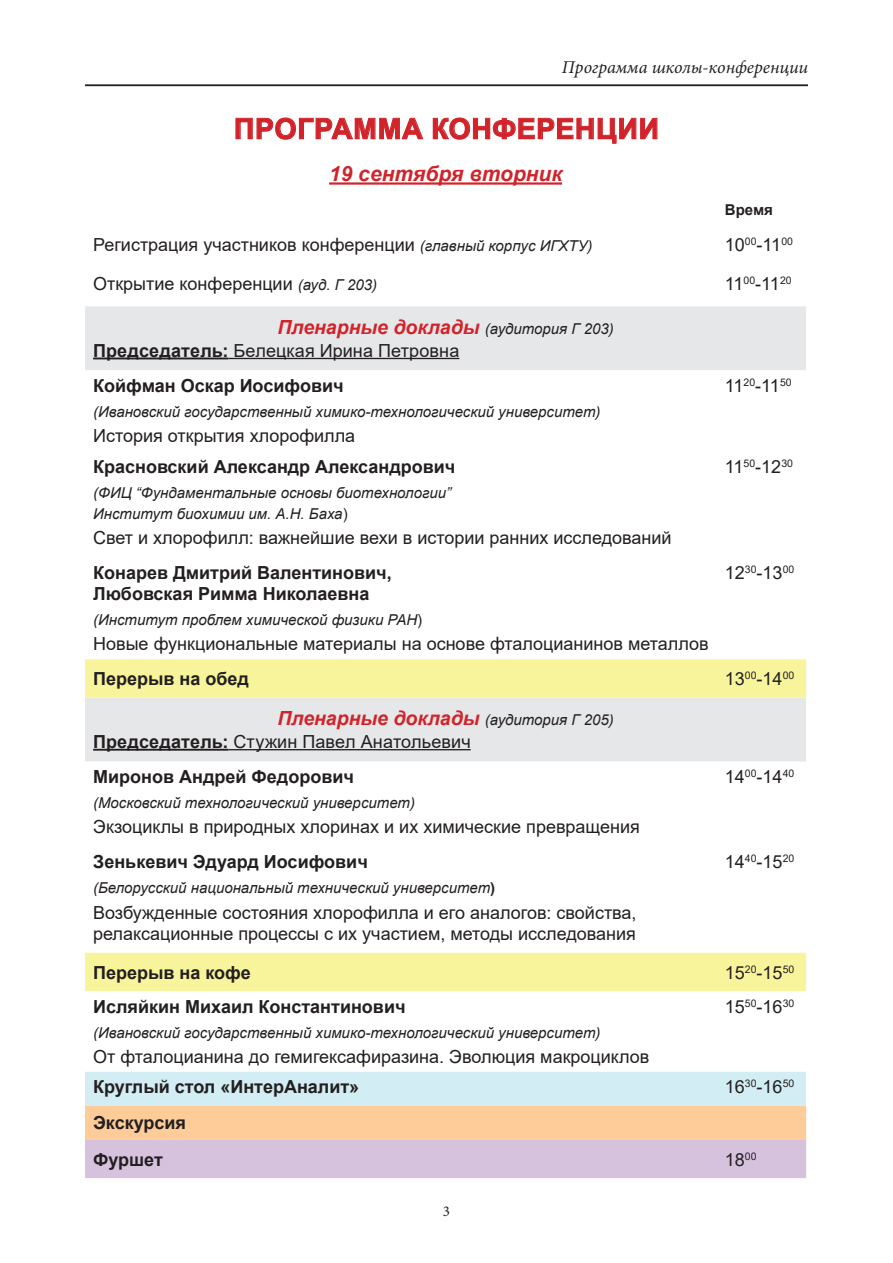
<style>
.page{position:relative;width:893px;height:1263px;background:#fff}
.page>*{position:absolute;margin:0;border:0;box-sizing:border-box;transform-origin:0 0}
.t1{font:700 28.5px "Arial";letter-spacing:.02em;color:#d1232a}
.t2{font:italic 700 21px "Arial";color:#d1232a}
.t3{font:italic 700 19.5px "Arial";color:#d1232a}
.t4{font:18px/21px "Arial";color:#231f20}
.t5{font:700 18px/35.1px "Arial";color:#231f20}
.t6{font:italic 18px "Minion Pro";color:#231f20}
.t7{font:italic 15px/21px "Arial";color:#231f20}
.t8{font:700 15px "Arial";color:#231f20}
.t9{font:15px "Minion Pro";color:#231f20}
.s1{font-style:italic;font-size:15px}
.s2{font-weight:400;font-size:15px;color:#231f20}
.s3{font-weight:400}
.s4{font-style:normal}
.s5{font-weight:700;font-style:normal}
</style>
<div class="page">
<hr style="left:85px;top:85px;width:723px;height:1px;background:#231f20">
<svg style="left:235px;top:117px;width:188px;height:23px"></svg>
<svg style="left:433px;top:117px;width:225px;height:27px"></svg>
<div style="left:85px;top:306px;width:721px;height:64px;background:#e6e7e9"></div>
<svg style="left:85px;top:659px;width:721px;height:332px"></svg>
<svg style="left:85px;top:1072px;width:721px;height:106px"></svg>
<hr style="left:329px;top:182px;width:233px;height:3px;background:#d1232a">
<hr style="left:93px;top:358px;width:135px;height:1px;background:#231f20">
<hr style="left:228px;top:358px;width:231px;height:1px;background:#231f20">
<hr style="left:93px;top:749px;width:135px;height:2px;background:#231f20">
<hr style="left:228px;top:749px;width:243px;height:1px;background:#231f20">
<p class="t6" style="left:562px;top:55px;width:247px">Программа школы-конференции</p>
<h1 class="t1" style="left:234px;top:109px;width:427px">ПРОГРАММА КОНФЕРЕНЦИИ</h1>
<p class="t2" style="left:329px;top:160px;width:234px">19 сентября вторник</p>
<p class="t8" style="left:725px;top:199px;width:49px">Время</p>
<p class="t4" style="left:93px;top:234px;width:501px">Регистрация участников конференции <span class="s1">(главный корпус ИГХТУ)</span></p>
<p class="t4" style="left:725px;top:234px;width:70px">10<sup>00</sup>-11<sup>00</sup></p>
<p class="t4" style="left:93px;top:273px;width:285px">Открытие конференции <span class="s1">(ауд. Г 203)</span></p>
<p class="t4" style="left:725px;top:273px;width:68px">11<sup>00</sup>-11<sup>20</sup></p>
<p class="t3" style="left:277px;top:314px;width:338px">Пленарные доклады <span class="s2">(аудитория Г 203)</span></p>
<p class="t5" style="left:93px;top:333px;width:368px">Председатель: <span class="s3">Белецкая Ирина Петровна<br></span>Койфман Оскар Иосифович</p>
<p class="t7" style="left:93px;top:401px;width:509px">(Ивановский государственный химико-технологический университет)</p>
<p class="t4" style="left:93px;top:425px;width:264px">История открытия хлорофилла</p>
<p class="t4" style="left:725px;top:375px;width:68px">11<sup>20</sup>-11<sup>50</sup></p>
<p class="t5" style="left:93px;top:449px;width:364px">Красновский Александр Александрович</p>
<p class="t7" style="left:93px;top:482px;width:359px">(ФИЦ “Фундаментальные основы биотехнологии”<br>Институт биохимии им. А.Н. Баха<span class="s4">)</span></p>
<p class="t4" style="left:93px;top:527px;width:580px">Свет и хлорофилл: важнейшие вехи в истории ранних исследований</p>
<p class="t5" style="left:93px;top:562px;width:300px;line-height:21px">Конарев Дмитрий Валентинович,<br>Любовская Римма Николаевна</p>
<p class="t7" style="left:93px;top:609px;width:331px">(Институт проблем химической физики РАН<span class="s4">)</span></p>
<p class="t4" style="left:93px;top:633px;width:617px">Новые функциональные материалы на основе фталоцианинов металлов</p>
<p class="t4" style="left:725px;top:456px;width:70px">11<sup>50</sup>-12<sup>30</sup></p>
<p class="t4" style="left:725px;top:562px;width:71px">12<sup>30</sup>-13<sup>00</sup></p>
<p class="t5" style="left:93px;top:661px;width:157px">Перерыв на обед</p>
<p class="t4" style="left:725px;top:668px;width:71px">13<sup>00</sup>-14<sup>00</sup></p>
<p class="t3" style="left:277px;top:705px;width:338px">Пленарные доклады <span class="s2">(аудитория Г 205)</span></p>
<p class="t5" style="left:93px;top:724px;width:379px">Председатель: <span class="s3">Стужин Павел Анатольевич<br></span>Миронов Андрей Федорович</p>
<p class="t7" style="left:93px;top:793px;width:323px">(Московский технологический университет)</p>
<p class="t4" style="left:93px;top:816px;width:548px">Экзоциклы в природных хлоринах и их химические превращения</p>
<p class="t4" style="left:725px;top:766px;width:71px">14<sup>00</sup>-14<sup>40</sup></p>
<p class="t5" style="left:93px;top:844px;width:276px">Зенькевич Эдуард Иосифович</p>
<p class="t7" style="left:93px;top:878px;width:404px">(Белорусский национальный технический университет<span class="s5">)</span></p>
<p class="t4" style="left:93px;top:901px;width:545px">Возбужденные состояния хлорофилла и его аналогов: свойства, релаксационные процессы с их участием, методы исследования</p>
<p class="t4" style="left:725px;top:851px;width:71px">14<sup>40</sup>-15<sup>20</sup></p>
<p class="t5" style="left:93px;top:955px;width:159px">Перерыв на кофе</p>
<p class="t4" style="left:725px;top:962px;width:71px">15<sup>20</sup>-15<sup>50</sup></p>
<p class="t5" style="left:93px;top:989px;width:314px">Исляйкин Михаил Константинович</p>
<p class="t7" style="left:93px;top:1022px;width:509px">(Ивановский государственный химико-технологический университет)</p>
<p class="t4" style="left:93px;top:1046px;width:558px">От фталоцианина до гемигексафиразина. Эволюция макроциклов</p>
<p class="t4" style="left:725px;top:996px;width:71px">15<sup>50</sup>-16<sup>30</sup></p>
<p class="t5" style="left:93px;top:1070px;width:268px">Круглый стол «ИнтерАналит»</p>
<p class="t4" style="left:725px;top:1076px;width:71px">16<sup>30</sup>-16<sup>50</sup></p>
<p class="t5" style="left:93px;top:1105px;width:94px;line-height:36.6px">Экскурсия<br>Фуршет</p>
<p class="t4" style="left:725px;top:1149px;width:33px">18<sup>00</sup></p>
<p class="t9" style="left:443px;top:1201px;width:9px">3</p>
</div>
